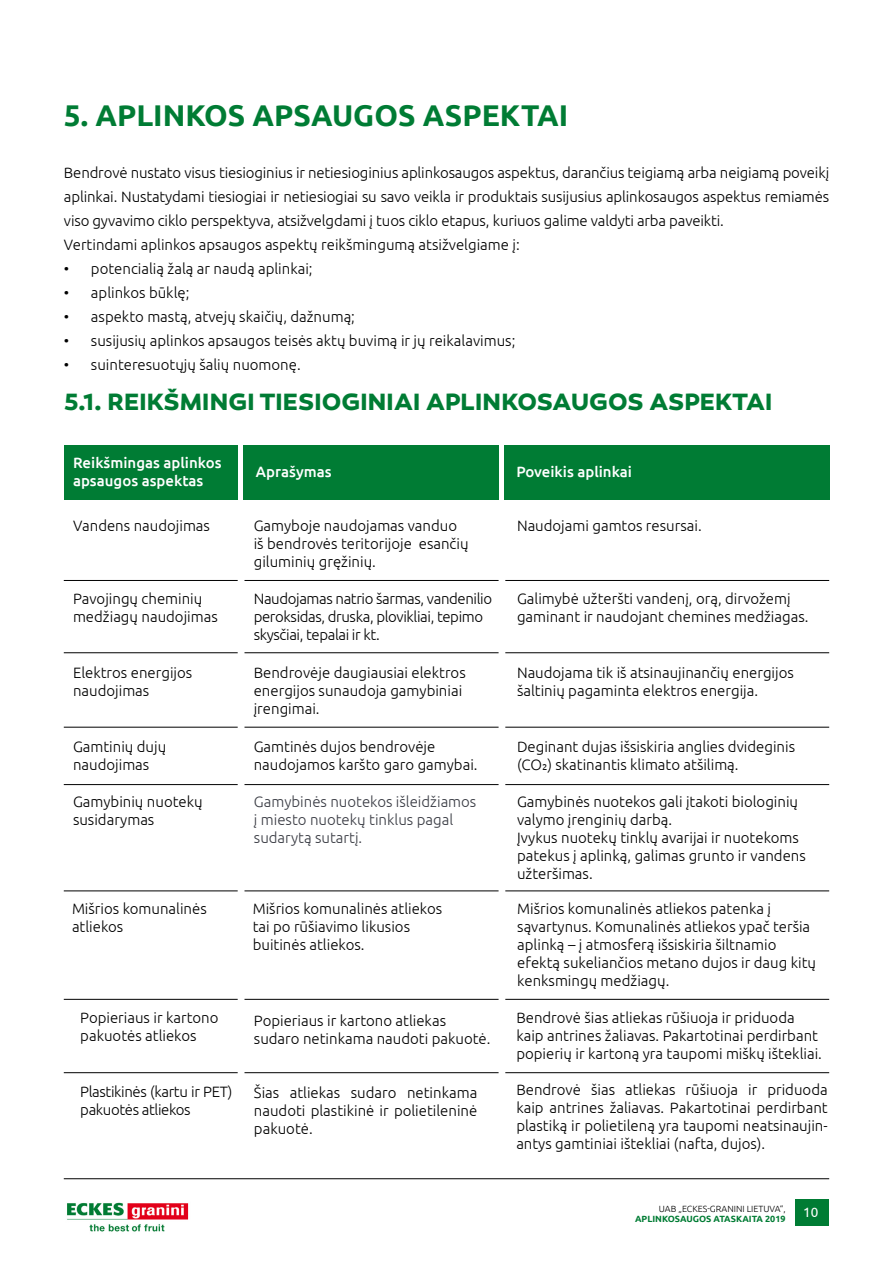
<style>
.page{position:relative;width:893px;height:1263px;background:#fff}
.page>*{position:absolute;margin:0;border:0;box-sizing:border-box;transform-origin:0 0}
.t1{font:700 30px "Ubuntu";color:#007c34}
.t2{font:700 24px "Canaro";letter-spacing:.005em;color:#007c34}
.t3{font:300 15px/18px "Ubuntu";color:#000}
.t4{font:300 15px/18px "Ubuntu";letter-spacing:-.025em;color:#000}
.t5{font:300 15px/18px "Ubuntu";color:#3a3c44}
.t6{font:500 15px/18px "Ubuntu";color:#fff}
.t7{font:13.5px "Ubuntu";color:#fff}
.t8{font:300 9px "Ubuntu";color:#000}
.t9{font:700 9px "Ubuntu";color:#007c34}
</style>
<div class="page">
<div style="left:504px;top:445px;width:325px;height:54px;background:#007c34"></div>
<div style="left:243px;top:445px;width:256px;height:54px;background:#007c34"></div>
<div style="left:64px;top:445px;width:174px;height:54px;background:#007c34"></div>
<hr style="left:64px;top:580px;width:174px;height:1px;background:#000">
<hr style="left:244px;top:580px;width:255px;height:1px;background:#000">
<hr style="left:505px;top:580px;width:324px;height:1px;background:#000">
<hr style="left:64px;top:652px;width:174px;height:1px;background:#000">
<hr style="left:244px;top:652px;width:255px;height:1px;background:#000">
<hr style="left:505px;top:652px;width:324px;height:1px;background:#000">
<hr style="left:64px;top:727px;width:174px;height:1px;background:#000">
<hr style="left:244px;top:727px;width:255px;height:1px;background:#000">
<hr style="left:505px;top:727px;width:324px;height:1px;background:#000">
<hr style="left:64px;top:784px;width:174px;height:1px;background:#000">
<hr style="left:244px;top:784px;width:255px;height:1px;background:#000">
<hr style="left:505px;top:784px;width:324px;height:1px;background:#000">
<hr style="left:64px;top:891px;width:174px;height:1px;background:#000">
<hr style="left:244px;top:891px;width:255px;height:1px;background:#000">
<hr style="left:505px;top:891px;width:324px;height:1px;background:#000">
<hr style="left:64px;top:999px;width:174px;height:1px;background:#000">
<hr style="left:244px;top:999px;width:255px;height:1px;background:#000">
<hr style="left:505px;top:999px;width:324px;height:1px;background:#000">
<hr style="left:64px;top:1072px;width:174px;height:1px;background:#000">
<hr style="left:244px;top:1072px;width:255px;height:1px;background:#000">
<hr style="left:505px;top:1072px;width:324px;height:1px;background:#000">
<hr style="left:64px;top:1178px;width:765px;height:1px;background:#000">
<div style="left:795px;top:1199px;width:34px;height:26px;background:#007c34"></div>
<img style="left:67px;top:1202px;width:122px;height:30px">
<h1 class="t1" style="left:64px;top:97px;width:506px">5. APLINKOS APSAUGOS ASPEKTAI</h1>
<p class="t3" style="left:64px;top:161px;width:767px;line-height:24px">Bendrovė nustato visus tiesioginius ir netiesioginius aplinkosaugos aspektus, darančius teigiamą arba neigiamą poveikį aplinkai. Nustatydami tiesiogiai ir netiesiogiai su savo veikla ir produktais susijusius aplinkosaugos aspektus remiamės viso gyvavimo ciklo perspektyva, atsižvelgdami į tuos ciklo etapus, kuriuos galime valdyti arba paveikti.<br>Vertindami aplinkos apsaugos aspektų reikšmingumą atsižvelgiame į:</p>
<p class="t3" style="left:64px;top:260px;width:250px">• potencialią žalą ar naudą aplinkai;</p>
<p class="t3" style="left:64px;top:284px;width:127px">• aplinkos būklę;</p>
<p class="t3" style="left:64px;top:308px;width:293px">• aspekto mastą, atvejų skaičių, dažnumą;</p>
<p class="t3" style="left:64px;top:332px;width:453px">• susijusių aplinkos apsaugos teisės aktų buvimą ir jų reikalavimus;</p>
<p class="t3" style="left:64px;top:356px;width:238px">• suinteresuotųjų šalių nuomonę.</p>
<h2 class="t2" style="left:64px;top:386px;width:710px">5.1. REIKŠMINGI TIESIOGINIAI APLINKOSAUGOS ASPEKTAI</h2>
<p class="t6" style="left:73px;top:453px;width:150px">Reikšmingas aplinkos apsaugos aspektas</p>
<p class="t6" style="left:256px;top:462px;width:77px">Aprašymas</p>
<p class="t6" style="left:516px;top:462px;width:117px">Poveikis aplinkai</p>
<p class="t3" style="left:73px;top:516px;width:138px">Vandens naudojimas</p>
<p class="t3" style="left:254px;top:516px;width:216px">Gamyboje naudojamas vanduo iš bendrovės teritorijoje esančių giluminių gręžinių.</p>
<p class="t3" style="left:517px;top:516px;width:186px">Naudojami gamtos resursai.</p>
<p class="t3" style="left:73px;top:590px;width:146px">Pavojingų cheminių medžiagų naudojimas</p>
<p class="t4" style="left:254px;top:590px;width:240px">Naudojamas natrio šarmas, vandenilio peroksidas, druska, plovikliai, tepimo skysčiai, tepalai ir kt.</p>
<p class="t3" style="left:517px;top:590px;width:293px">Galimybė užteršti vandenį, orą, dirvožemį gaminant ir naudojant chemines medžiagas.</p>
<p class="t3" style="left:73px;top:663px;width:121px">Elektros energijos naudojimas</p>
<p class="t3" style="left:254px;top:663px;width:213px">Bendrovėje daugiausiai elektros energijos sunaudoja gamybiniai įrengimai.</p>
<p class="t3" style="left:517px;top:663px;width:278px">Naudojama tik iš atsinaujinančių energijos šaltinių pagaminta elektros energija.</p>
<p class="t3" style="left:73px;top:737px;width:95px">Gamtinių dujų naudojimas</p>
<p class="t3" style="left:254px;top:737px;width:225px">Gamtinės dujos bendrovėje naudojamos karšto garo gamybai.</p>
<p class="t3" style="left:517px;top:737px;width:280px">Deginant dujas išsiskiria anglies dvideginis (CO₂) skatinantis klimato atšilimą.</p>
<p class="t3" style="left:73px;top:793px;width:131px">Gamybinių nuotekų susidarymas</p>
<p class="t5" style="left:254px;top:793px;width:224px">Gamybinės nuotekos išleidžiamos į miesto nuotekų tinklus pagal sudarytą sutartį.</p>
<p class="t3" style="left:517px;top:793px;width:290px">Gamybinės nuotekos gali įtakoti biologinių valymo įrenginių darbą.<br>Įvykus nuotekų tinklų avarijai ir nuotekoms patekus į aplinką, galimas grunto ir vandens užteršimas.</p>
<p class="t3" style="left:72px;top:899px;width:136px">Mišrios komunalinės atliekos</p>
<p class="t3" style="left:253px;top:899px;width:191px">Mišrios komunalinės atliekos tai po rūšiavimo likusios buitinės atliekos.</p>
<p class="t3" style="left:517px;top:899px;width:300px">Mišrios komunalinės atliekos patenka į sąvartynus. Komunalinės atliekos ypač teršia aplinką – į atmosferą išsiskiria šiltnamio efektą sukeliančios metano dujos ir daug kitų kenksmingų medžiagų.</p>
<p class="t3" style="left:80px;top:1008px;width:140px">Popieriaus ir kartono pakuotės atliekos</p>
<p class="t3" style="left:254px;top:1011px;width:238px">Popieriaus ir kartono atliekas sudaro netinkama naudoti pakuotė.</p>
<p class="t3" style="left:516px;top:1008px;width:307px">Bendrovė šias atliekas rūšiuoja ir priduoda kaip antrines žaliavas. Pakartotinai perdirbant popierių ir kartoną yra taupomi miškų ištekliai.</p>
<p class="t4" style="left:80px;top:1082px;width:154px">Plastikinės (kartu ir PET) pakuotės atliekos</p>
<p class="t3" style="left:254px;top:1083px;width:225px;text-align:justify">Šias atliekas sudaro netinkama naudoti plastikinė ir polietileninė pakuotė.</p>
<p class="t3" style="left:516px;top:1080px;width:313px;text-align:justify">Bendrovė šias atliekas rūšiuoja ir priduoda kaip antrines žaliavas. Pakartotinai perdirbant plastiką ir polietileną yra taupomi neatsinaujin&shy;antys gamtiniai ištekliai (nafta, dujos).</p>
<p class="t8" style="left:659px;top:1203px;width:128px">UAB „ECKES-GRANINI LIETUVA“,</p>
<p class="t9" style="left:635px;top:1213px;width:152px">APLINKOSAUGOS ATASKAITA 2019</p>
<p class="t7" style="left:803px;top:1204px;width:17px">10</p>
</div>
